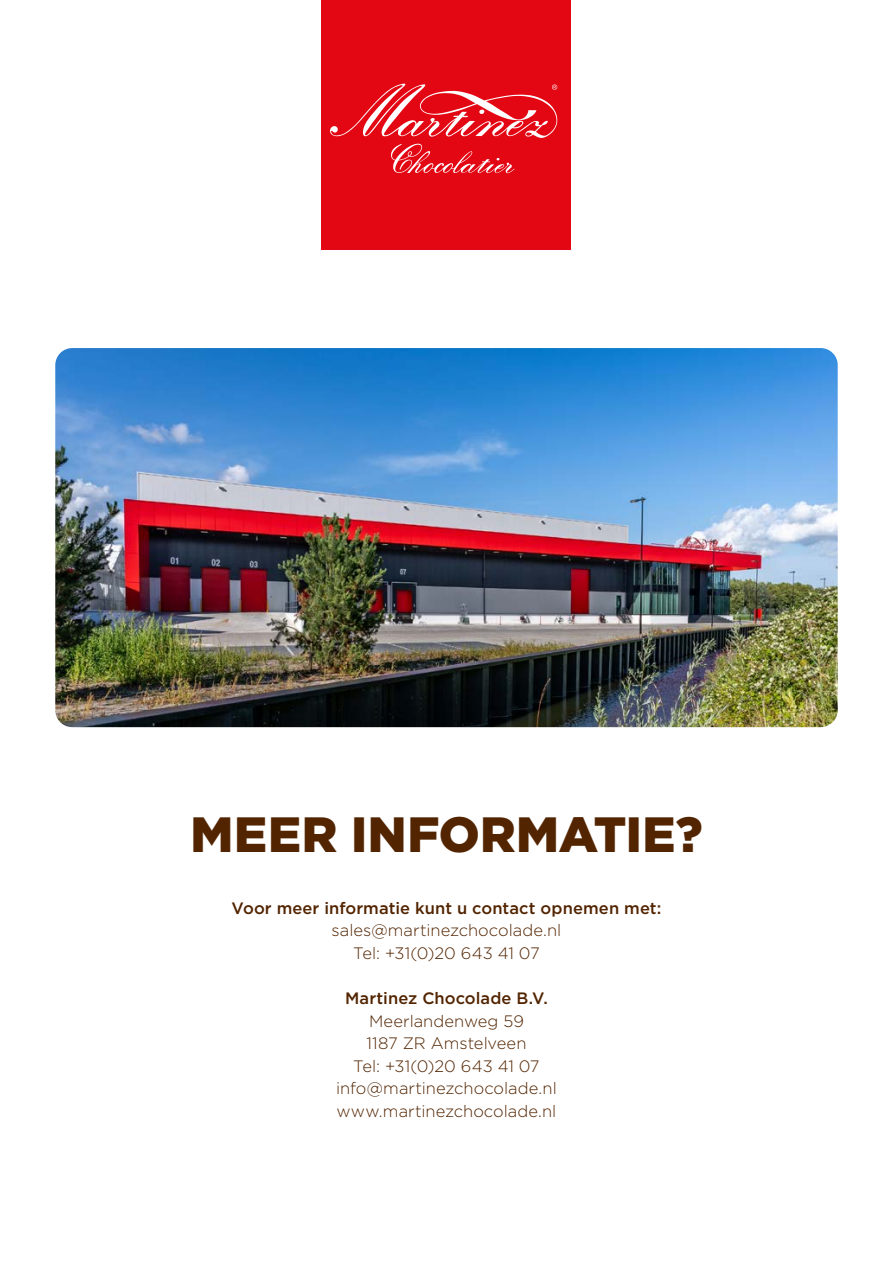
<style>
.page{position:relative;width:893px;height:1263px;background:#fff}
.page>*{position:absolute;margin:0;border:0;box-sizing:border-box;transform-origin:0 0}
.t1{font:900 49.5px "Gotham";letter-spacing:.01em;color:#522400}
.t2{font:300 16.5px/22.5px "Gotham";color:#522400;text-align:center}
.t3{font:500 16.5px "Gotham";letter-spacing:.005em;color:#522400}
</style>
<div class="page">
<img style="left:55px;top:348px;width:783px;height:379px">
<div style="left:322px;top:0;width:249px;height:249px;background:#e30613"></div>
<svg style="left:391px;top:144px;width:123px;height:29px"></svg>
<svg style="left:330px;top:83px;width:227px;height:55px"></svg>
<h1 class="t1" style="left:190px;top:801px;width:513px">MEER INFORMATIE?</h1>
<p class="t3" style="left:232px;top:897px;width:431px">Voor meer informatie kunt u contact opnemen met:</p>
<p class="t2" style="left:332px;top:919px;width:231px">sales@martinezchocolade.nl<br>Tel: +31(0)20 643 41 07</p>
<p class="t3" style="left:345px;top:987px;width:204px">Martinez Chocolade B.V.</p>
<p class="t2" style="left:336px;top:1009px;width:222px">Meerlandenweg 59<br>1187 ZR Amstelveen<br>Tel: +31(0)20 643 41 07 info@martinezchocolade.nl www.martinezchocolade.nl</p>
</div>
